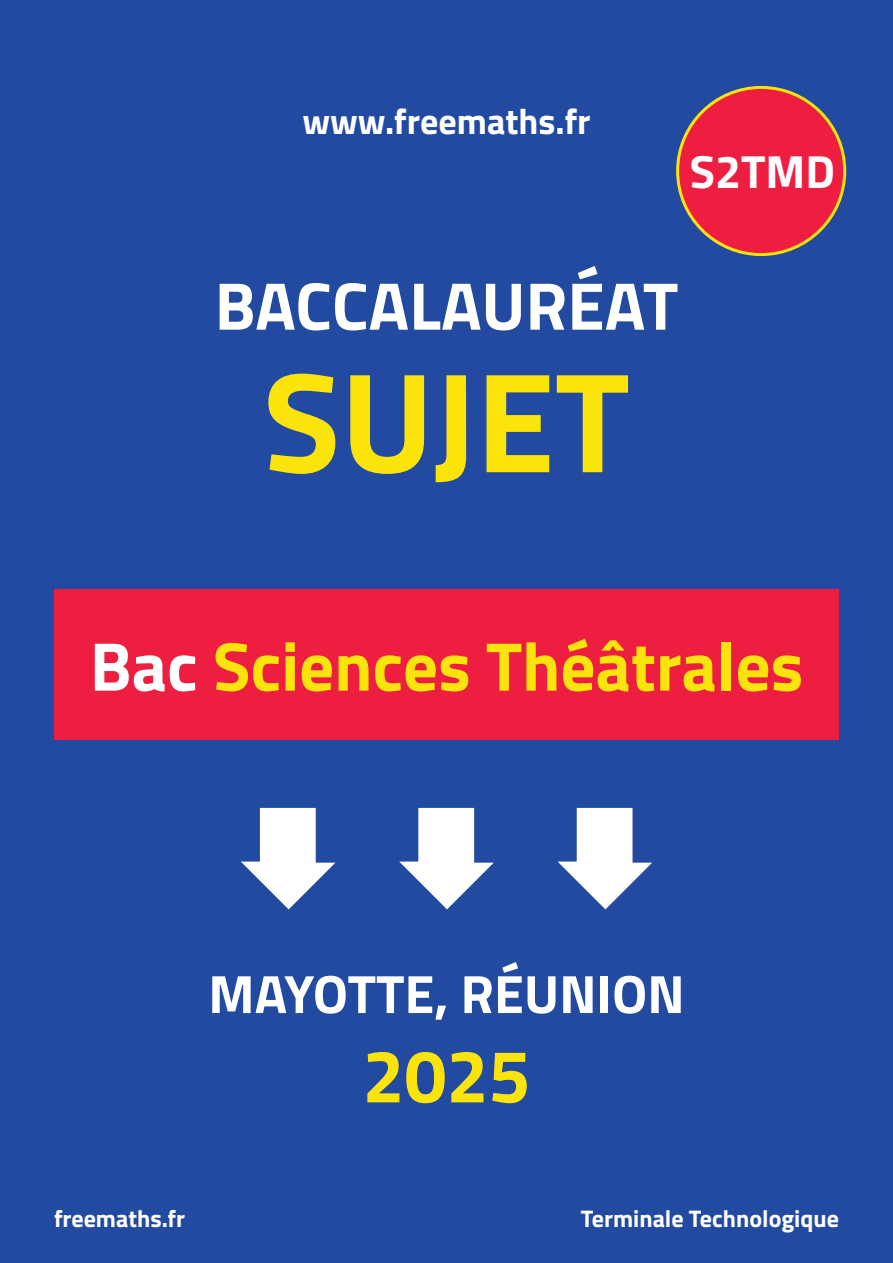
<style>
.page{position:relative;width:893px;height:1263px;background:#214aa0}
.page>*{position:absolute;margin:0;border:0;box-sizing:border-box;transform-origin:0 0}
.t1{font:700 142.5px "Titillium";color:#fbe30c}
.t2{font:700 75px "Titillium";color:#fbe30c}
.t3{font:700 69px "Titillium";color:#fbe30c}
.t4{font:700 67.5px "Titillium";color:#fff}
.t5{font:700 54px "Titillium";color:#fff}
.t6{font:700 46.5px "Titillium";color:#fff}
.t7{font:700 36px "Titillium";color:#fff}
.t8{font:700 24px "Titillium";color:#fff}
.s1{color:#fff}
</style>
<div class="page">
<svg style="left:241px;top:808px;width:94px;height:101px"></svg>
<svg style="left:399px;top:808px;width:95px;height:101px"></svg>
<svg style="left:558px;top:808px;width:94px;height:101px"></svg>
<div style="left:54px;top:589px;width:785px;height:151px;background:#ed1e40"></div>
<div style="left:678px;top:87px;width:167px;height:168px;background:#ed1e40;border-radius:50%"></div>
<h3 class="t7" style="left:302px;top:94px;width:290px">www.freemaths.fr</h3>
<h3 class="t6" style="left:690px;top:137px;width:147px">S2TMD</h3>
<h3 class="t4" style="left:215px;top:254px;width:465px">BACCALAURÉAT</h3>
<h1 class="t1" style="left:263px;top:313px;width:368px">SUJET</h1>
<h3 class="t3" style="left:90px;top:614px;width:715px"><span class="s1">Bac</span> Sciences Théâtrales</h3>
<p class="t5" style="left:208px;top:953px;width:478px">MAYOTTE, RÉUNION</p>
<h2 class="t2" style="left:362px;top:1019px;width:169px">2025</h2>
<p class="t8" style="left:54px;top:1200px;width:133px">freemaths.fr</p>
<p class="t8" style="left:581px;top:1200px;width:260px">Terminale Technologique</p>
</div>
